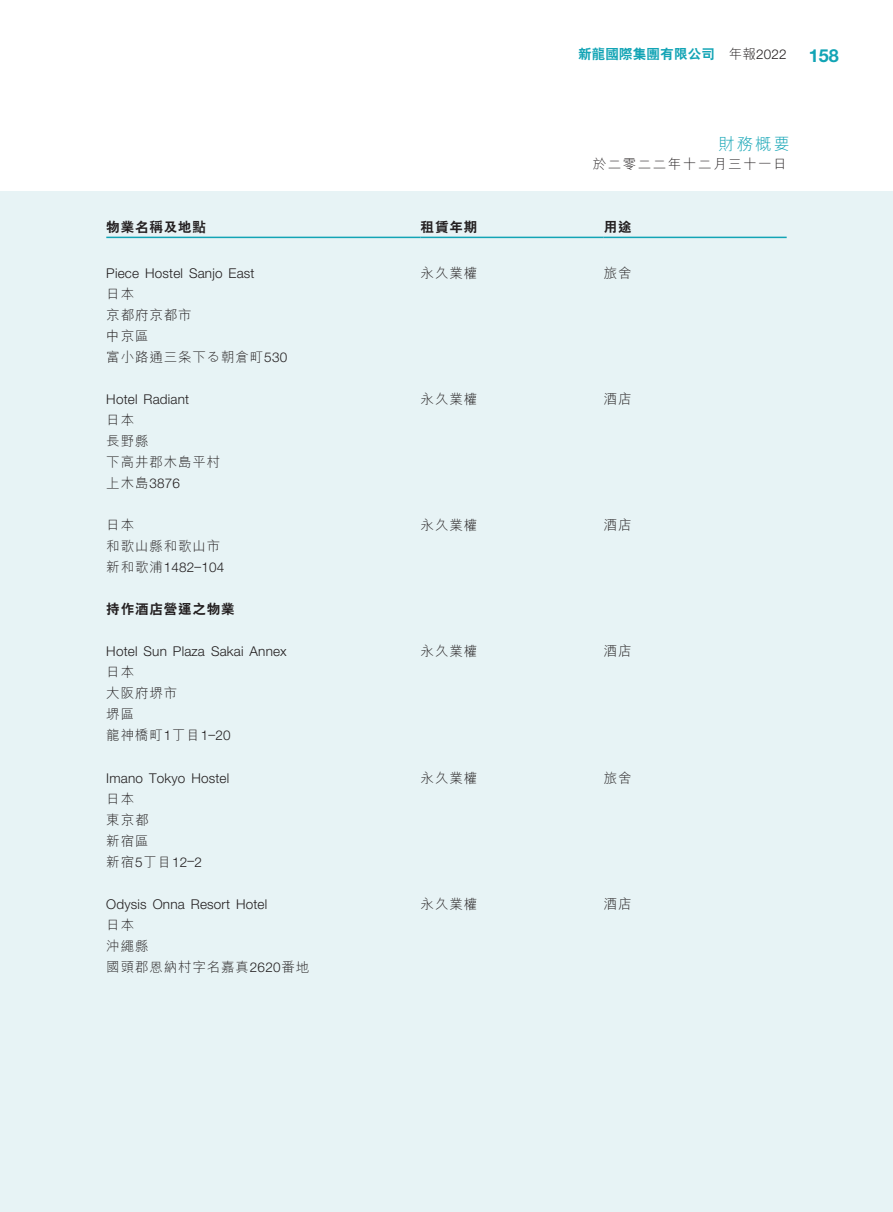
<style>
.page{position:relative;width:893px;height:1212px;background:#fff}
.page>*{position:absolute;margin:0;border:0;box-sizing:border-box;transform-origin:0 0}
.t1{font:700 18px "Helvetica Neue LT Std";color:#12a4b5}
.t2{font:300 16.5px "M Hei HK";color:#12a4b5}
._11_P0{font:300 13.5px/21px "Helvetica Neue LT Std";letter-spacing:.015em;color:#231f20}
._11_P0-2{font:300 13.5px "M Hei HK";letter-spacing:.065em;color:#231f20}
._11_P0-3{font:800 13.5px "C Hei 2 HK";letter-spacing:.065em;color:#231f20}
._11_P0-4{font:300 13.5px "M Hei HK";letter-spacing:.115em;color:#231f20}
.t3{font:800 13.5px "C Hei 2 HK";letter-spacing:.015em;color:#12a4b5}
.s1{font-family:"Helvetica Neue LT Std"}
.s2{font-family:"M Hei HK"}
</style>
<div class="page">
<div style="left:0;top:191px;width:893px;height:1021px;background:#e7f3f5"></div>
<hr style="left:106px;top:237px;width:315px;height:1px;background:#12a4b5">
<hr style="left:421px;top:237px;width:183px;height:1px;background:#12a4b5">
<hr style="left:604px;top:237px;width:183px;height:1px;background:#12a4b5">
<p class="_11_P0-3" style="left:106px;top:218px;width:101px">物業名稱及地點</p>
<p class="_11_P0" style="left:106px;top:263px;width:150px">Piece Hostel Sanjo East</p>
<p class="_11_P0-2" style="left:106px;top:285px;width:29px">日本</p>
<p class="_11_P0-2" style="left:106px;top:306px;width:87px">京都府京都市</p>
<p class="_11_P0-2" style="left:106px;top:327px;width:44px">中京區</p>
<p class="_11_P0-2" style="left:106px;top:348px;width:182px">富小路通三条下る朝倉町<span class="s1">530</span></p>
<p class="_11_P0" style="left:106px;top:389px;width:84px">Hotel Radiant<span class="s2">日本</span></p>
<p class="_11_P0-2" style="left:106px;top:432px;width:44px">長野縣</p>
<p class="_11_P0-2" style="left:106px;top:453px;width:116px">下高井郡木島平村</p>
<p class="_11_P0" style="left:106px;top:473px;width:75px"><span class="s2">上木島</span>3876</p>
<p class="_11_P0-2" style="left:106px;top:516px;width:29px">日本</p>
<p class="_11_P0-2" style="left:106px;top:537px;width:116px">和歌山縣和歌山市</p>
<p class="_11_P0" style="left:106px;top:557px;width:120px"><span class="s2">新和歌浦</span>1482–104</p>
<p class="_11_P0-3" style="left:106px;top:600px;width:130px">持作酒店營運之物業</p>
<p class="_11_P0" style="left:106px;top:641px;width:182px">Hotel Sun Plaza Sakai Annex</p>
<p class="_11_P0-2" style="left:106px;top:663px;width:29px">日本</p>
<p class="_11_P0-2" style="left:106px;top:684px;width:72px">大阪府堺市</p>
<p class="_11_P0-2" style="left:106px;top:705px;width:29px">堺區</p>
<p class="_11_P0-2" style="left:106px;top:726px;width:126px">龍神橋町 丁目<span class="s1">1 20</span></p>
<p class="_11_P0" style="left:164px;top:725px;width:9px">1</p>
<p class="_11_P0" style="left:209px;top:723px;width:8px">–</p>
<p class="_11_P0" style="left:106px;top:767px;width:124px">Imano Tokyo Hostel</p>
<p class="_11_P0-2" style="left:106px;top:789px;width:29px">日本</p>
<p class="_11_P0-2" style="left:106px;top:810px;width:44px">東京都</p>
<p class="_11_P0-2" style="left:106px;top:831px;width:44px">新宿區</p>
<p class="_11_P0" style="left:106px;top:851px;width:97px"><span class="s2">新宿</span>5<span class="s2">丁目</span>12–2</p>
<p class="_11_P0" style="left:106px;top:893px;width:163px">Odysis Onna Resort Hotel</p>
<p class="_11_P0-2" style="left:106px;top:915px;width:29px">日本</p>
<p class="_11_P0-2" style="left:106px;top:936px;width:44px">沖繩縣</p>
<p class="_11_P0-2" style="left:106px;top:957px;width:204px">國頭郡恩納村字名嘉真<span class="s1">2620</span>番地</p>
<p class="t3" style="left:578px;top:45px;width:138px">新龍國際集團有限公司</p>
<p class="_11_P0" style="left:729px;top:44px;width:59px"><span class="s2">年報</span>2022</p>
<h1 class="t1" style="left:809px;top:44px;width:32px">158</h1>
<p class="t2" style="left:718px;top:133px;width:73px">財務概要</p>
<p class="_11_P0-4" style="left:593px;top:154px;width:195px">於二零二二年十二月三十一日</p>
<p class="_11_P0-3" style="left:421px;top:218px;width:58px">租賃年期</p>
<p class="_11_P0-3" style="left:604px;top:218px;width:29px">用途</p>
<p class="_11_P0-2" style="left:421px;top:264px;width:58px">永久業權</p>
<p class="_11_P0-2" style="left:604px;top:264px;width:29px">旅舍</p>
<p class="_11_P0-2" style="left:421px;top:390px;width:58px">永久業權</p>
<p class="_11_P0-2" style="left:604px;top:390px;width:29px">酒店</p>
<p class="_11_P0-2" style="left:421px;top:516px;width:58px">永久業權</p>
<p class="_11_P0-2" style="left:604px;top:516px;width:29px">酒店</p>
<p class="_11_P0-2" style="left:421px;top:642px;width:58px">永久業權</p>
<p class="_11_P0-2" style="left:604px;top:642px;width:29px">酒店</p>
<p class="_11_P0-2" style="left:421px;top:768px;width:58px">永久業權</p>
<p class="_11_P0-2" style="left:604px;top:768px;width:29px">旅舍</p>
<p class="_11_P0-2" style="left:421px;top:894px;width:58px">永久業權</p>
<p class="_11_P0-2" style="left:604px;top:894px;width:29px">酒店</p>
</div>
